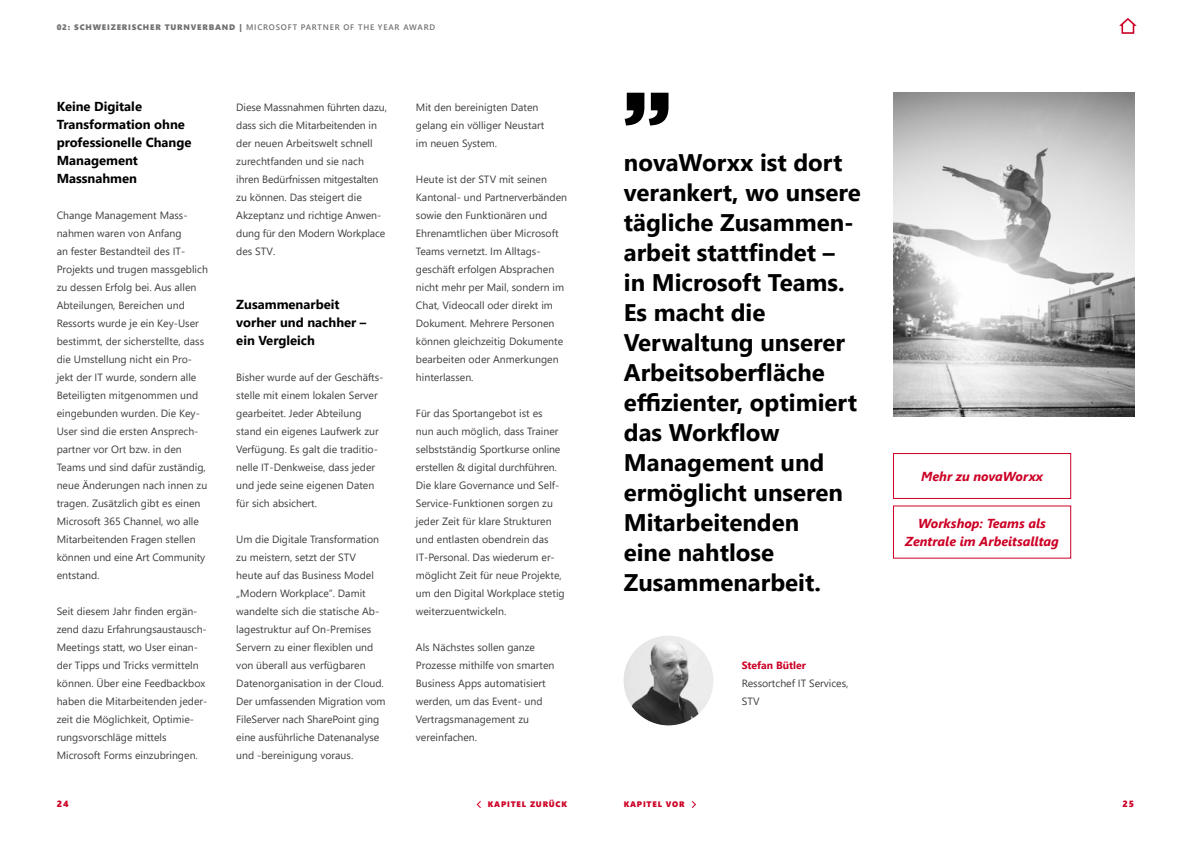
<style>
.page{position:relative;width:1191px;height:842px;background:#fff}
.page>*{position:absolute;margin:0;border:0;box-sizing:border-box;transform-origin:0 0}
.t1{font:700 24px/30px "Segoe UI";color:#000}
.t2{font:700 13px/18px "Segoe UI";color:#000}
.t3{font:italic 700 13px/18px "Segoe UI";color:#cc0025;text-align:center}
.t4{font:10.5px/18px "Segoe UI";color:#3e3d40}
.t5{font:700 10.5px "Segoe UI";color:#cc0025}
.t6{font:9px "Segoe UI Black";color:#cc0025}
.t7{font:8px "Segoe UI Black";letter-spacing:.1em;color:#717274}
.t8{font:8px "Segoe UI Black";letter-spacing:.1em;color:#cc0025}
.s1{font-family:"Segoe UI";font-weight:600}
</style>
<div class="page">
<svg style="left:476px;top:801px;width:5px;height:7px"></svg>
<svg style="left:692px;top:801px;width:4px;height:7px"></svg>
<svg style="left:1119px;top:18px;width:17px;height:16px"></svg>
<img style="left:623px;top:636px;width:90px;height:89px;border-radius:45px">
<img style="left:893px;top:93px;width:241px;height:324px">
<div style="left:893px;top:453px;width:178px;height:46px;border:1px solid #cc0025"></div>
<svg style="left:624px;top:93px;width:44px;height:32px"></svg>
<p class="t7" style="left:57px;top:21px;width:380px">02: SCHWEIZERISCHER TURNVERBAND | <span class="s1">MICROSOFT PARTNER OF THE YEAR AWARD</span></p>
<p class="t2" style="left:57px;top:96px;width:136px">Keine Digitale<br>Transformation ohne professionelle Change<br>Management<br>Massnahmen</p>
<p class="t4" style="left:57px;top:205px;width:153px">Change Management Mass&shy;nahmen waren von Anfang<br>an fester Bestandteil des IT-<br>Projekts und trugen massgeblich zu dessen Erfolg bei. Aus allen<br>Abteilungen, Bereichen und<br>Ressorts wurde je ein Key-User bestimmt, der sicherstellte, dass die Umstellung nicht ein Pro&shy;jekt der IT wurde, sondern alle<br>Beteiligten mitgenommen und eingebunden wurden. Die Key-<br>User sind die ersten Ansprech&shy;partner vor Ort bzw. in den<br>Teams und sind dafür zuständig, neue Änderungen nach innen zu tragen. Zusätzlich gibt es einen<br>Microsoft 365 Channel, wo alle<br>Mitarbeitenden Fragen stellen können und eine Art Community entstand.</p>
<p class="t4" style="left:57px;top:601px;width:152px">Seit diesem Jahr finden ergän&shy;zend dazu Erfahrungsaustausch-<br>Meetings statt, wo User einan&shy;der Tipps und Tricks vermitteln können. Über eine Feedbackbox haben die Mitarbeitenden jeder&shy;zeit die Möglichkeit, Optimie&shy;rungsvorschläge mittels<br>Microsoft Forms einzubringen.</p>
<p class="t4" style="left:236px;top:97px;width:152px">Diese Massnahmen führten dazu, dass sich die Mitarbeitenden in der neuen Arbeitswelt schnell zurechtfanden und sie nach ihren Bedürfnissen mitgestalten zu können. Das steigert die<br>Akzeptanz und richtige Anwen&shy;dung für den Modern Workplace des STV.</p>
<p class="t2" style="left:236px;top:294px;width:132px">Zusammenarbeit vorher und nachher – ein Vergleich</p>
<p class="t4" style="left:236px;top:367px;width:149px">Bisher wurde auf der Geschäfts&shy;stelle mit einem lokalen Server gearbeitet. Jeder Abteilung stand ein eigenes Laufwerk zur<br>Verfügung. Es galt die traditio&shy;nelle IT-Denkweise, dass jeder und jede seine eigenen Daten für sich absichert.</p>
<p class="t4" style="left:236px;top:529px;width:151px">Um die Digitale Transformation zu meistern, setzt der STV<br>heute auf das Business Model „Modern Workplace“. Damit wandelte sich die statische Ab&shy;lagestruktur auf On-Premises<br>Servern zu einer flexiblen und von überall aus verfügbaren<br>Datenorganisation in der Cloud.<br>Der umfassenden Migration vom<br>FileServer nach SharePoint ging eine ausführliche Datenanalyse und -bereinigung voraus.</p>
<p class="t4" style="left:416px;top:97px;width:130px">Mit den bereinigten Daten gelang ein völliger Neustart im neuen System.</p>
<p class="t4" style="left:416px;top:169px;width:153px">Heute ist der STV mit seinen<br>Kantonal- und Partnerverbänden sowie den Funktionären und<br>Ehrenamtlichen über Microsoft<br>Teams vernetzt. Im Alltags&shy;geschäft erfolgen Absprachen nicht mehr per Mail, sondern im<br>Chat, Videocall oder direkt im<br>Dokument. Mehrere Personen können gleichzeitig Dokumente bearbeiten oder Anmerkungen hinterlassen.</p>
<p class="t4" style="left:416px;top:403px;width:150px">Für das Sportangebot ist es<br>nun auch möglich, dass Trainer selbstständig Sportkurse online erstellen &amp; digital durchführen.<br>Die klare Governance und Self-<br>Service-Funktionen sorgen zu jeder Zeit für klare Strukturen und entlasten obendrein das<br>IT-Personal. Das wiederum er&shy;möglicht Zeit für neue Projekte, um den Digital Workplace stetig weiterzuentwickeln.</p>
<p class="t4" style="left:416px;top:637px;width:140px">Als Nächstes sollen ganze<br>Prozesse mithilfe von smarten<br>Business Apps automatisiert werden, um das Event- und<br>Vertragsmanagement zu vereinfachen.</p>
<p class="t1" style="left:624px;top:146px;width:238px">novaWorxx ist dort verankert, wo unsere tägliche Zusammen&shy;arbeit stattfindet – in Microsoft Teams.<br>Es macht die<br>Verwaltung unserer<br>Arbeitsoberfläche effizienter, optimiert das Workflow<br>Management und ermöglicht unseren<br>Mitarbeitenden<br>eine nahtlose<br>Zusammenarbeit.</p>
<p class="t5" style="left:742px;top:655px;width:66px">Stefan Bütler</p>
<p class="t4" style="left:742px;top:673px;width:108px">Ressortchef IT Services,<br>STV</p>
<p class="t3" style="left:921px;top:465px;width:123px">Mehr zu novaWorxx</p>
<p class="t3" style="left:905px;top:512px;width:155px">Workshop: Teams als<br>Zentrale im Arbeitsalltag</p>
<p class="t6" style="left:57px;top:798px;width:13px">24</p>
<p class="t8" style="left:488px;top:799px;width:81px">KAPITEL ZURÜCK</p>
<p class="t8" style="left:624px;top:799px;width:62px">KAPITEL VOR</p>
<p class="t6" style="left:1122px;top:798px;width:13px">25</p>
</div>
